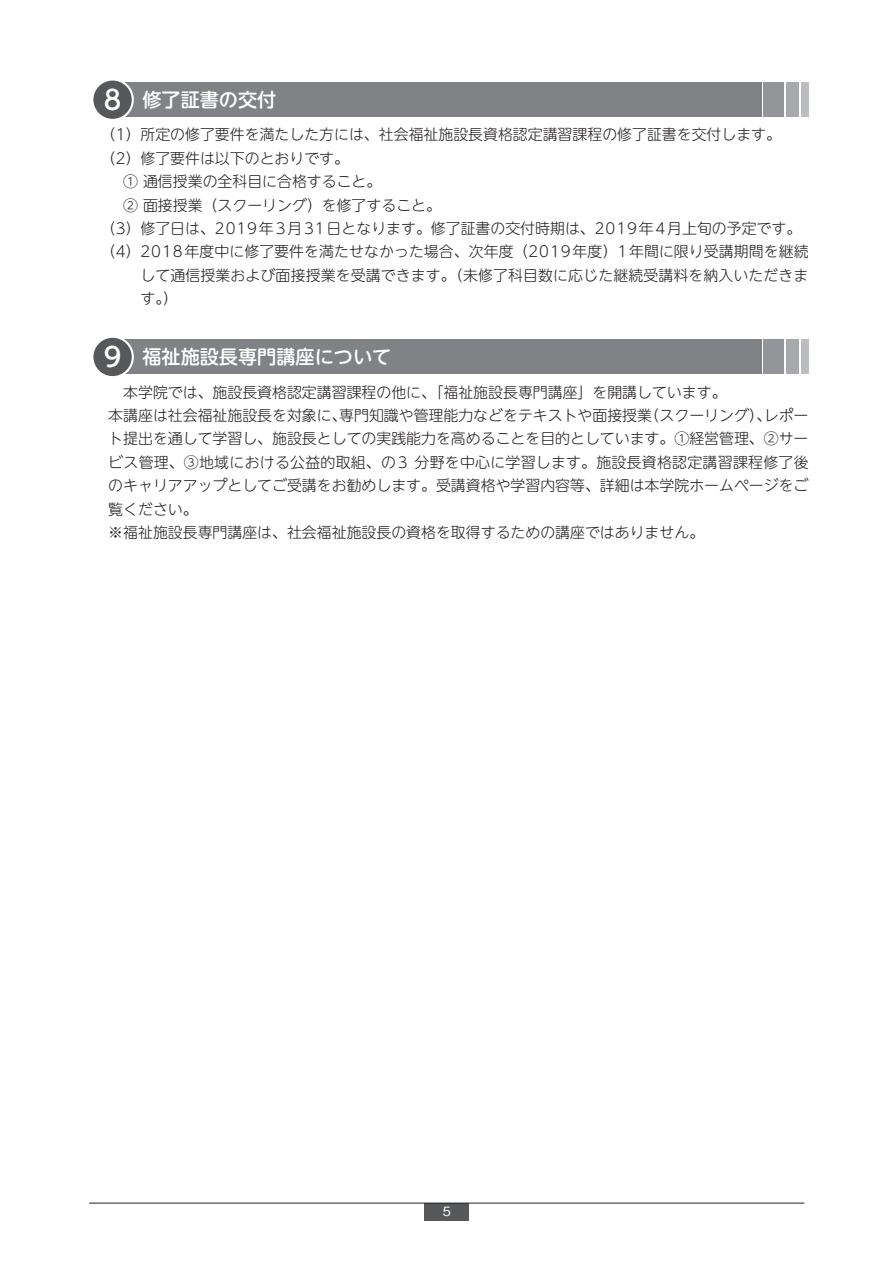
<style>
.page{position:relative;width:895px;height:1264px;background:#fff}
.page>*{position:absolute;margin:0;border:0;box-sizing:border-box;transform-origin:0 0}
.t1{font:500 19.2px "UD Shin M Go Pr 6";color:#fff}
.t2{font:300 14.85px/23.4px "UD Shin M Go Pr 6";color:#231f20}
.t3{font:500 12.75px "Gothic BBB Pr 6";color:#fff}
.s1{font-size:26.55px}
</style>
<div class="page">
<div style="left:112px;top:83px;width:649px;height:34px;background:#808285"></div>
<svg style="left:91px;top:78px;width:43px;height:43px"></svg>
<div style="left:93px;top:81px;width:39px;height:38px;background:#57585a;border-radius:50%"></div>
<div style="left:763px;top:83px;width:20px;height:34px;background:#939598"></div>
<div style="left:785px;top:83px;width:13px;height:34px;background:#a8a9ad"></div>
<div style="left:800px;top:83px;width:8px;height:34px;background:#bcbdc0"></div>
<div style="left:112px;top:340px;width:649px;height:34px;background:#808285"></div>
<svg style="left:91px;top:336px;width:43px;height:42px"></svg>
<div style="left:93px;top:338px;width:39px;height:38px;background:#57585a;border-radius:50%"></div>
<div style="left:763px;top:340px;width:20px;height:34px;background:#939598"></div>
<div style="left:785px;top:340px;width:13px;height:34px;background:#a8a9ad"></div>
<div style="left:800px;top:340px;width:8px;height:34px;background:#bcbdc0"></div>
<div style="left:424px;top:1203px;width:45px;height:17px;background:#57585a"></div>
<hr style="left:89px;top:1203px;width:714px;height:1px;background:#231f20">
<p class="t1" style="left:104px;top:84px;width:174px"><span class="s1">8</span> 修了証書の交付</p>
<p class="t2" style="left:101px;top:122px;width:681px">（1）所定の修了要件を満たした方には、社会福祉施設長資格認定講習課程の修了証書を交付します。</p>
<p class="t2" style="left:101px;top:146px;width:249px">（2）修了要件は以下のとおりです。</p>
<p class="t2" style="left:123px;top:169px;width:259px">① 通信授業の全科目に合格すること。</p>
<p class="t2" style="left:123px;top:192px;width:319px">② 面接授業（スクーリング）を修了すること。</p>
<p class="t2" style="left:101px;top:216px;width:701px">（3）修了日は、2019年3月31日となります。修了証書の交付時期は、2019年4月上旬の予定です。</p>
<p class="t2" style="left:101px;top:239px;width:708px">（4）2018年度中に修了要件を満たせなかった場合、次年度（2019年度）1年間に限り受講期間を継続</p>
<p class="t2" style="left:140px;top:263px;width:669px">して通信授業および面接授業を受講できます。（未修了科目数に応じた継続受講料を納入いただきま</p>
<p class="t2" style="left:140px;top:286px;width:39px">す。）</p>
<p class="t1" style="left:104px;top:341px;width:289px"><span class="s1">9</span> 福祉施設長専門講座について</p>
<p class="t2" style="left:108px;top:379px;width:701px">　本学院では、施設長資格認定講習課程の他に、「福祉施設長専門講座」を開講しています。<br>本講座は社会福祉施設長を対象に、専門知識や管理能力などをテキストや面接授業（スクーリング）、レポート提出を通して学習し、施設長としての実践能力を高めることを目的としています。①経営管理、②サービス管理、③地域における公益的取組、の3 分野を中心に学習します。施設長資格認定講習課程修了後のキャリアアップとしてご受講をお勧めします。受講資格や学習内容等、詳細は本学院ホームページをご覧ください。<br>※福祉施設長専門講座は、社会福祉施設長の資格を取得するための講座ではありません。</p>
<p class="t3" style="left:442px;top:1201px;width:10px">5</p>
</div>
